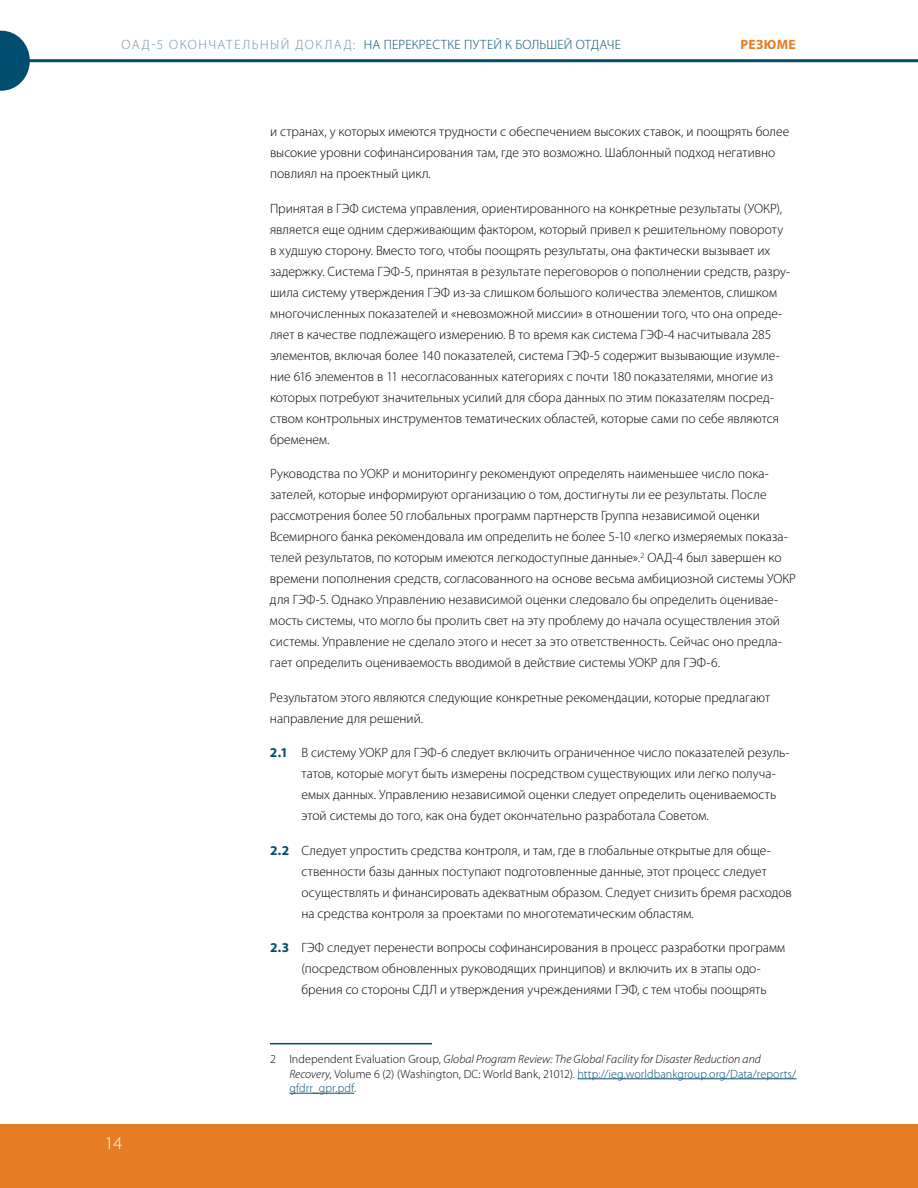
<style>
.page{position:relative;width:918px;height:1188px;background:#fff}
.page>*{position:absolute;margin:0;border:0;box-sizing:border-box;transform-origin:0 0}
.t1{font:300 18px "Myriad Pro";color:#fff}
.t2{font:300 13.5px/21px "Myriad Pro";color:#000}
.t3{font:300 13.5px "Myriad Pro";letter-spacing:.035em;color:#004d6f}
.t4{font:700 13.5px "Myriad Pro";letter-spacing:.025em;color:#e67d25}
.t5{font:300 12px/14.4px "Myriad Pro";letter-spacing:.005em;color:#000}
.s1{color:#728da7}
.s2{font-weight:700;color:#004d6f}
.s3{font-style:italic}
.s4{color:#004d6f}
</style>
<div class="page">
<svg style="left:0;top:31px;width:30px;height:60px"></svg>
<hr style="left:0;top:59px;width:918px;height:3px;background:#004d6f">
<div style="left:0;top:1124px;width:918px;height:64px;background:#e67d25"></div>
<hr style="left:270px;top:1043px;width:162px;height:1px;background:#004d6f">
<hr style="left:578px;top:1078px;width:218px;height:1px;background:#004d6f">
<hr style="left:289px;top:1093px;width:65px;height:1px;background:#004d6f">
<p class="t3" style="left:122px;top:37px;width:501px"><span class="s1">ОАД-5 ОКОНЧАТЕЛЬНЫЙ ДОКЛАД:</span> НА ПЕРЕКРЕСТКЕ ПУТЕЙ К БОЛЬШЕЙ ОТДАЧЕ</p>
<p class="t4" style="left:741px;top:36px;width:57px">РЕЗЮМЕ</p>
<p class="t2" style="left:270px;top:121px;width:521px">и странах, у которых имеются трудности с обеспечением высоких ставок, и поощрять более высокие уровни софинансирования там, где это возможно. Шаблонный подход негативно повлиял на проектный цикл.</p>
<p class="t2" style="left:270px;top:198px;width:522px">Принятая в ГЭФ система управления, ориентированного на конкретные результаты (УОКР), является еще одним сдерживающим фактором, который привел к решительному повороту в худшую сторону. Вместо того, чтобы поощрять результаты, она фактически вызывает их задержку. Система ГЭФ-5, принятая в результате переговоров о пополнении средств, разру&shy;шила систему утверждения ГЭФ из-за слишком большого количества элементов, слишком многочисленных показателей и «невозможной миссии» в отношении того, что она опреде&shy;ляет в качестве подлежащего измерению. В то время как система ГЭФ-4 насчитывала 285 элементов, включая более 140 показателей, система ГЭФ-5 содержит вызывающие изумле&shy;ние 616 элементов в 11 несогласованных категориях с почти 180 показателями, многие из которых потребуют значительных усилий для сбора данных по этим показателям посред&shy;ством контрольных инструментов тематических областей, которые сами по себе являются бременем.</p>
<p class="t2" style="left:270px;top:463px;width:528px">Руководства по УОКР и мониторингу рекомендуют определять наименьшее число пока&shy;зателей, которые информируют организацию о том, достигнуты ли ее результаты. После рассмотрения более 50 глобальных программ партнерств Группа независимой оценки Всемирного банка рекомендовала им определить не более 5-10 «легко измеряемых показа&shy;телей результатов, по которым имеются легкодоступные данные».<sup>2</sup> ОАД-4 был завершен ко времени пополнения средств, согласованного на основе весьма амбициозной системы УОКР для ГЭФ-5. Однако Управлению независимой оценки следовало бы определить оценивае&shy;мость системы, что могло бы пролить свет на эту проблему до начала осуществления этой системы. Управление не сделало этого и несет за это ответственность. Сейчас оно предла&shy;гает определить оцениваемость вводимой в действие системы УОКР для ГЭФ-6.</p>
<p class="t2" style="left:270px;top:687px;width:502px">Результатом этого являются следующие конкретные рекомендации, которые предлагают направление для решений.</p>
<p class="t2" style="left:302px;top:742px;width:489px;text-indent:-32px"><span class="s2">2.1</span> В систему УОКР для ГЭФ-6 следует включить ограниченное число показателей резуль&shy;татов, которые могут быть измерены посредством существующих или легко получа&shy;емых данных. Управлению независимой оценки следует определить оцениваемость этой системы до того, как она будет окончательно разработала Советом.</p>
<p class="t2" style="left:302px;top:840px;width:492px;text-indent:-31px"><span class="s2">2.2</span> Следует упростить средства контроля, и там, где в глобальные открытые для обще&shy;ственности базы данных поступают подготовленные данные, этот процесс следует осуществлять и финансировать адекватным образом. Следует снизить бремя расходов на средства контроля за проектами по многотематическим областям.</p>
<p class="t2" style="left:302px;top:937px;width:485px;text-indent:-31px"><span class="s2">2.3</span> ГЭФ следует перенести вопросы софинансирования в процесс разработки программ (посредством обновленных руководящих принципов) и включить их в этапы одо&shy;брения со стороны СДЛ и утверждения учреждениями ГЭФ, с тем чтобы поощрять</p>
<h1 class="t1" style="left:105px;top:1132px;width:19px">14</h1>
<p class="t5" style="left:289px;top:1052px;width:509px;text-indent:-19px">2 Independent Evaluation Group, <span class="s3">Global Program Review: The Global Facility for Disaster Reduction and<br>Recovery</span>, Volume 6 (2) (Washington, DC: World Bank, 21012). <span class="s4">http://ieg.worldbankgroup.org/Data/reports/ gfdrr_gpr.pdf</span>.</p>
</div>
